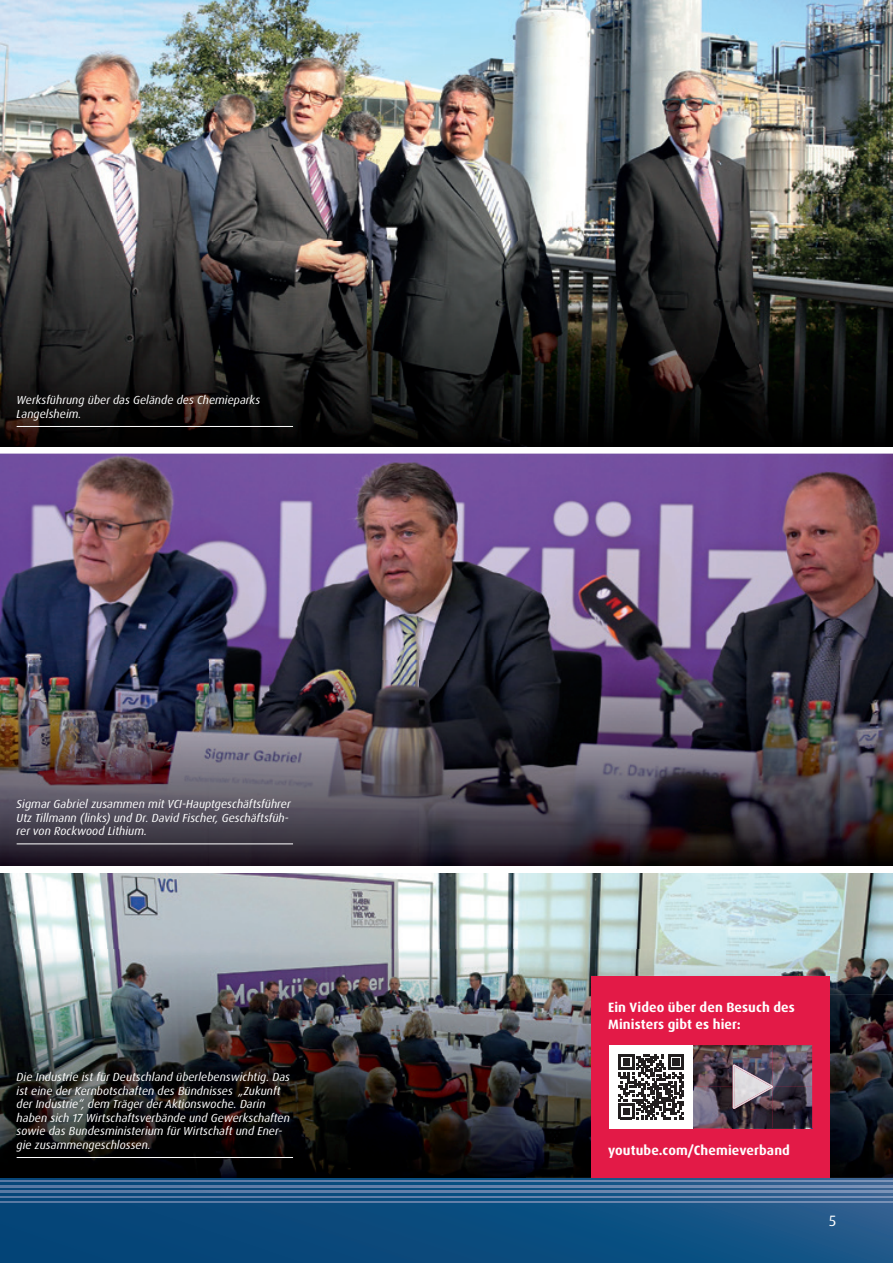
<style>
.page{position:relative;width:893px;height:1263px;background:#fff}
.page>*{position:absolute;margin:0;border:0;box-sizing:border-box;transform-origin:0 0}
.t1{font:15px "Dax OT";color:#fff}
.t2{font:700 13.5px/16.8px "Dax OT";letter-spacing:.01em;color:#fff}
.t3{font:italic 11.7px/13.5px "Dax OT";color:#fff}
</style>
<div class="page">
<svg style="left:0;top:1178px;width:893px;height:85px;background:#125081"></svg>
<svg style="left:0;top:1185px;width:893px;height:2px;background:#6682ab"></svg>
<svg style="left:0;top:1196px;width:893px;height:1px"></svg>
<svg style="left:0;top:1180px;width:893px;height:2px;background:#6683ab"></svg>
<svg style="left:0;top:1191px;width:893px;height:1px"></svg>
<svg style="left:0;top:1201px;width:893px;height:2px;background:#6481aa"></svg>
<img style="left:1px;top:873px;width:892px;height:76px">
<img style="left:0;top:0;width:893px;height:242px">
<img style="left:0;top:454px;width:893px;height:412px">
<img style="left:0;top:661px;width:893px;height:204px">
<img style="left:0;top:949px;width:630px;height:229px">
<img style="left:630px;top:949px;width:263px;height:45px">
<img style="left:829px;top:994px;width:64px;height:184px">
<img style="left:630px;top:1178px;width:158px;height:1px">
<hr style="left:17px;top:844px;width:276px;height:1px;background:#fff">
<img style="left:0;top:446px;width:893px;height:1px">
<img style="left:0;top:242px;width:893px;height:204px">
<hr style="left:17px;top:1157px;width:276px;height:1px;background:#fff">
<hr style="left:17px;top:426px;width:276px;height:1px;background:#fff">
<div style="left:591px;top:976px;width:238px;height:202px;background:#e31a47"></div>
<div style="left:609px;top:1045px;width:84px;height:83px;background:#fff"></div>
<svg style="left:619px;top:1054px;width:65px;height:65px"></svg>
<img style="left:693px;top:1045px;width:119px;height:84px">
<img style="left:693px;top:1045px;width:1px;height:83px">
<img style="left:733px;top:1064px;width:40px;height:45px">
<p class="t3" style="left:17px;top:394px;width:245px">Werksführung über das Gelände des Chemieparks<br>Langelsheim.</p>
<p class="t3" style="left:17px;top:797px;width:276px">Sigmar Gabriel zusammen mit VCI-Hauptgeschäftsführer<br>Utz Tillmann (links) und Dr. David Fischer, Geschäftsfüh&shy;rer von Rockwood Lithium.</p>
<p class="t3" style="left:17px;top:1070px;width:275px">Die Industrie ist für Deutschland überlebenswichtig. Das ist eine der Kernbotschaften des Bündnisses „Zukunft der Industrie“, dem Träger der Aktionswoche. Darin haben sich 17 Wirtschaftsverbände und Gewerkschaften sowie das Bundesministerium für Wirtschaft und Ener&shy;gie zusammengeschlossen.</p>
<p class="t2" style="left:608px;top:999px;width:188px">Ein Video über den Besuch des<br>Ministers gibt es hier:</p>
<p class="t2" style="left:608px;top:1142px;width:183px">youtube.com/Chemieverband</p>
<p class="t1" style="left:829px;top:1211px;width:9px">5</p>
</div>
